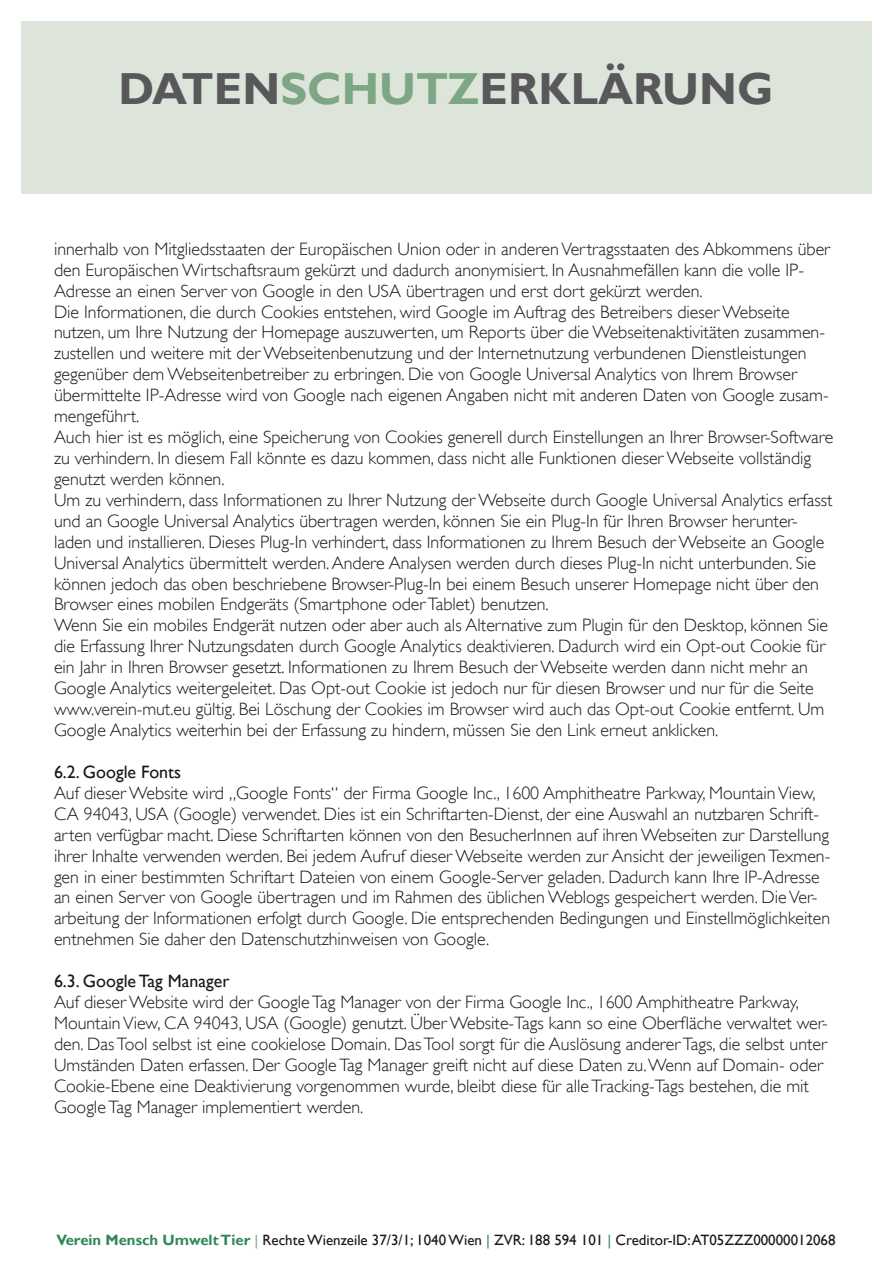
<style>
.page{position:relative;width:893px;height:1263px;background:#fff}
.page>*{position:absolute;margin:0;border:0;box-sizing:border-box;transform-origin:0 0}
.t1{font:700 44.85px "Gill Sans";color:#58585a}
.t2{font:300 18px/20.9px "Gill Sans";color:#1a171c}
.reg{font:18px "Gill Sans";color:#1a171c}
.t3{font:15px "Gill Sans";color:#1a171c}
.s1{color:#7ca684}
.s2{font-weight:700;color:#318759}
.s3{color:#318759}
</style>
<div class="page">
<div style="left:21px;top:21px;width:851px;height:173px;background:#dde5db"></div>
<h1 class="t1" style="left:119px;top:62px;width:656px">Daten<span class="s1">schutz</span>erklärung</h1>
<p class="t2" style="left:54px;top:238px;width:778px">innerhalb von Mitgliedsstaaten der Europäischen Union oder in anderen Vertragsstaaten des Abkommens über den Europäischen Wirtschaftsraum gekürzt und dadurch anonymisiert. In Ausnahmefällen kann die volle IP-<br>Adresse an einen Server von Google in den USA übertragen und erst dort gekürzt werden.</p>
<p class="t2" style="left:54px;top:301px;width:776px">Die Informationen, die durch Cookies entstehen, wird Google im Auftrag des Betreibers dieser Webseite nutzen, um Ihre Nutzung der Homepage auszuwerten, um Reports über die Webseitenaktivitäten zusammen&shy;zustellen und weitere mit der Webseitenbenutzung und der Internetnutzung verbundenen Dienstleistungen gegenüber dem Webseitenbetreiber zu erbringen. Die von Google Universal Analytics von Ihrem Browser übermittelte IP-Adresse wird von Google nach eigenen Angaben nicht mit anderen Daten von Google zusam&shy;mengeführt.</p>
<p class="t2" style="left:54px;top:427px;width:781px">Auch hier ist es möglich, eine Speicherung von Cookies generell durch Einstellungen an Ihrer Browser-Software zu verhindern. In diesem Fall könnte es dazu kommen, dass nicht alle Funktionen dieser Webseite vollständig genutzt werden können.</p>
<p class="t2" style="left:54px;top:489px;width:780px">Um zu verhindern, dass Informationen zu Ihrer Nutzung der Webseite durch Google Universal Analytics erfasst und an Google Universal Analytics übertragen werden, können Sie ein Plug-In für Ihren Browser herunter&shy;laden und installieren. Dieses Plug-In verhindert, dass Informationen zu Ihrem Besuch der Webseite an Google Universal Analytics übermittelt werden. Andere Analysen werden durch dieses Plug-In nicht unterbunden. Sie können jedoch das oben beschriebene Browser-Plug-In bei einem Besuch unserer Homepage nicht über den Browser eines mobilen Endgeräts (Smartphone oder Tablet) benutzen.</p>
<p class="t2" style="left:54px;top:615px;width:776px">Wenn Sie ein mobiles Endgerät nutzen oder aber auch als Alternative zum Plugin für den Desktop, können Sie die Erfassung Ihrer Nutzungsdaten durch Google Analytics deaktivieren. Dadurch wird ein Opt-out Cookie für ein Jahr in Ihren Browser gesetzt. Informationen zu Ihrem Besuch der Webseite werden dann nicht mehr an Google Analytics weitergeleitet. Das Opt-out Cookie ist jedoch nur für diesen Browser und nur für die Seite www.verein-mut.eu gültig. Bei Löschung der Cookies im Browser wird auch das Opt-out Cookie entfernt. Um Google Analytics weiterhin bei der Erfassung zu hindern, müssen Sie den Link erneut anklicken.</p>
<p class="reg" style="left:54px;top:761px;width:129px">6.2. Google Fonts</p>
<p class="t2" style="left:54px;top:782px;width:778px">Auf dieser Website wird „Google Fonts“ der Firma Google Inc., 1600 Amphitheatre Parkway, Mountain View, CA 94043, USA (Google) verwendet. Dies ist ein Schriftarten-Dienst, der eine Auswahl an nutzbaren Schrift&shy;arten verfügbar macht. Diese Schriftarten können von den BesucherInnen auf ihren Webseiten zur Darstellung ihrer Inhalte verwenden werden. Bei jedem Aufruf dieser Webseite werden zur Ansicht der jeweiligen Texmen&shy;gen in einer bestimmten Schriftart Dateien von einem Google-Server geladen. Dadurch kann Ihre IP-Adresse an einen Server von Google übertragen und im Rahmen des üblichen Weblogs gespeichert werden. Die Ver&shy;arbeitung der Informationen erfolgt durch Google. Die entsprechenden Bedingungen und Einstellmöglichkeiten entnehmen Sie daher den Datenschutzhinweisen von Google.</p>
<p class="reg" style="left:54px;top:970px;width:177px">6.3. Google Tag Manager</p>
<p class="t2" style="left:54px;top:991px;width:775px">Auf dieser Website wird der Google Tag Manager von der Firma Google Inc., 1600 Amphitheatre Parkway, Mountain View, CA 94043, USA (Google) genutzt. Über Website-Tags kann so eine Oberfläche verwaltet wer&shy;den. Das Tool selbst ist eine cookielose Domain. Das Tool sorgt für die Auslösung anderer Tags, die selbst unter Umständen Daten erfassen. Der Google Tag Manager greift nicht auf diese Daten zu. Wenn auf Domain- oder Cookie-Ebene eine Deaktivierung vorgenommen wurde, bleibt diese für alle Tracking-Tags bestehen, die mit Google Tag Manager implementiert werden.</p>
<p class="t3" style="left:56px;top:1231px;width:781px"><span class="s2">Verein Mensch Umwelt Tier</span> <span class="s1">|</span> Rechte Wienzeile 37/3/1; 1040 Wien <span class="s3">|</span> ZVR: 188 594 101 <span class="s3">|</span> Creditor-ID: AT05ZZZ00000012068</p>
</div>
